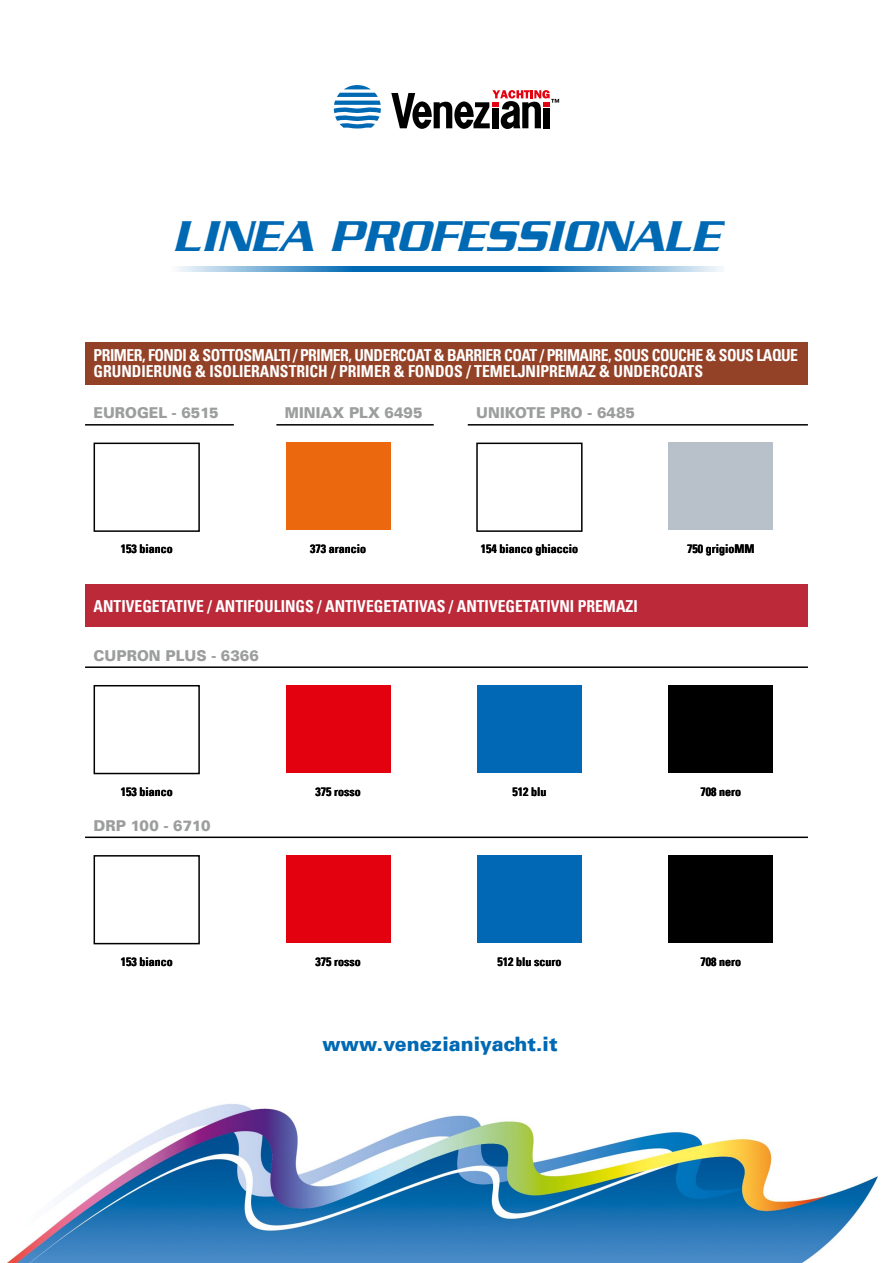
<style>
.page{position:relative;width:893px;height:1263px;background:#fff}
.page>*{position:absolute;margin:0;border:0;box-sizing:border-box;transform-origin:0 0}
.t1{font:italic 500 46.5px "Serpentine EE Std";color:#0069b4}
.t2{font:900 19.95px "Univers EE Std";color:#0069b4}
.t3{font:700 condensed 16.5px/16.5px "Univers EE Std";letter-spacing:-.03em;color:#fff;scale:.95 1}
.t4{font:700 condensed 16.5px "Univers EE Std";color:#fff;scale:.95 1}
.t5{font:900 15px "Univers EE Std";color:#9c9d9d;scale:.95 1}
.t6{font:700 condensed 12px "Univers EE Std";color:#000}
</style>
<div class="page">
<img style="left:6px;top:1104px;width:872px;height:159px">
<svg style="left:334px;top:85px;width:47px;height:44px"></svg>
<svg style="left:391px;top:90px;width:168px;height:39px"></svg>
<div style="left:492px;top:108px;width:7px;height:20px;background:#000"></div>
<div style="left:543px;top:108px;width:7px;height:20px;background:#000"></div>
<svg style="left:177px;top:266px;width:545px;height:6px;background:#5098cb"></svg>
<div style="left:85px;top:342px;width:723px;height:42px;background:#934227"></div>
<div style="left:85px;top:584px;width:723px;height:43px;background:#bc2939"></div>
<hr style="left:468px;top:424px;width:340px;height:2px;background:#000">
<hr style="left:85px;top:424px;width:149px;height:2px;background:#000">
<hr style="left:276px;top:424px;width:158px;height:2px;background:#000">
<hr style="left:85px;top:666px;width:723px;height:2px;background:#000">
<hr style="left:85px;top:836px;width:723px;height:2px;background:#000">
<div style="left:94px;top:443px;width:106px;height:89px;border:2px solid #000"></div>
<div style="left:286px;top:443px;width:104px;height:87px;background:#ec680f"></div>
<div style="left:476px;top:443px;width:107px;height:89px;border:2px solid #000"></div>
<div style="left:668px;top:443px;width:105px;height:87px;background:#b8c0c9"></div>
<div style="left:94px;top:685px;width:106px;height:89px;border:2px solid #000"></div>
<div style="left:286px;top:685px;width:104px;height:88px;background:#e3000f"></div>
<div style="left:477px;top:685px;width:105px;height:88px;background:#0068b4"></div>
<div style="left:668px;top:685px;width:105px;height:88px;background:#000"></div>
<div style="left:94px;top:855px;width:106px;height:89px;border:2px solid #000"></div>
<div style="left:286px;top:855px;width:104px;height:88px;background:#e3000f"></div>
<div style="left:477px;top:855px;width:105px;height:88px;background:#0068b4"></div>
<div style="left:668px;top:855px;width:105px;height:88px;background:#000"></div>
<h1 class="t1" style="left:174px;top:210px;width:547px">LINEA PROFESSIONALE</h1>
<p class="t3" style="left:94px;top:347px;width:743px">PRIMER, FONDI &amp; SOTTOSMALTI / PRIMER, UNDERCOAT &amp; BARRIER COAT / PRIMAIRE, SOUS COUCHE &amp; SOUS LAQUE<br>GRUNDIERUNG &amp; ISOLIERANSTRICH / PRIMER &amp; FONDOS / TEMELJNIPREMAZ &amp; UNDERCOATS</p>
<p class="t5" style="left:94px;top:403px;width:133px">EUROGEL - 6515</p>
<p class="t5" style="left:285px;top:403px;width:146px">MINIAX PLX 6495</p>
<p class="t5" style="left:476px;top:403px;width:169px">UNIKOTE PRO - 6485</p>
<p class="t6" style="left:121px;top:541px;width:53px">153 bianco</p>
<p class="t6" style="left:310px;top:541px;width:57px">373 arancio</p>
<p class="t6" style="left:481px;top:541px;width:99px">154 bianco ghiaccio</p>
<p class="t6" style="left:687px;top:541px;width:69px">750 grigioMM</p>
<p class="t4" style="left:94px;top:595px;width:574px">ANTIVEGETATIVE / ANTIFOULINGS / ANTIVEGETATIVAS / ANTIVEGETATIVNI PREMAZI</p>
<p class="t5" style="left:94px;top:646px;width:176px">CUPRON PLUS - 6366</p>
<p class="t6" style="left:121px;top:784px;width:53px">153 bianco</p>
<p class="t6" style="left:315px;top:784px;width:47px">375 rosso</p>
<p class="t6" style="left:512px;top:784px;width:35px">512 blu</p>
<p class="t6" style="left:700px;top:784px;width:42px">708 nero</p>
<p class="t5" style="left:94px;top:816px;width:125px">DRP 100 - 6710</p>
<p class="t6" style="left:121px;top:954px;width:53px">153 bianco</p>
<p class="t6" style="left:315px;top:954px;width:47px">375 rosso</p>
<p class="t6" style="left:497px;top:954px;width:65px">512 blu scuro</p>
<p class="t6" style="left:700px;top:954px;width:42px">708 nero</p>
<p class="t2" style="left:323px;top:1031px;width:237px">www.venezianiyacht.it</p>
</div>
